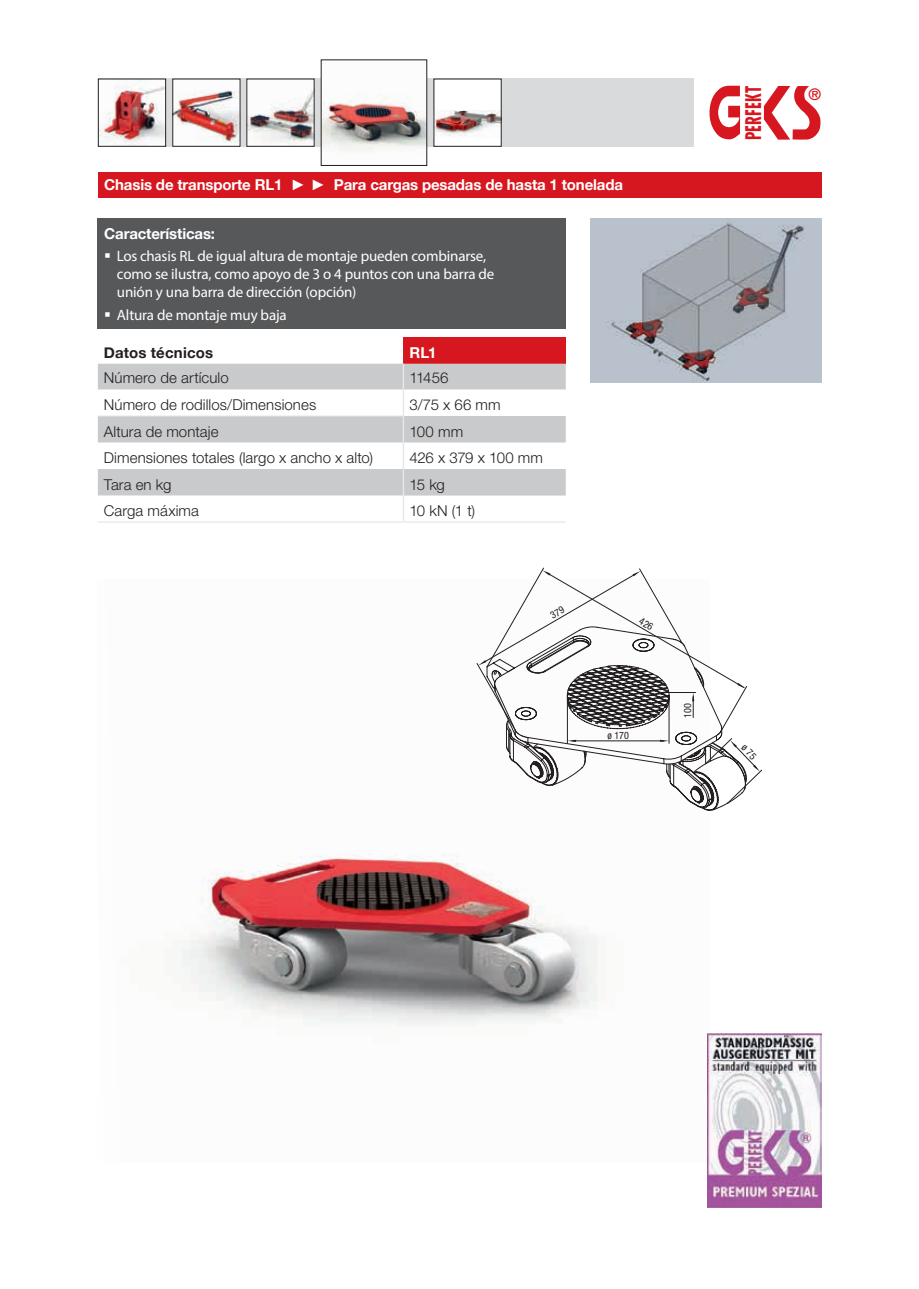
<style>
.page{position:relative;width:919px;height:1289px;background:#fff}
.page>*{position:absolute;margin:0;border:0;box-sizing:border-box;transform-origin:0 0}
.t1{font:700 condensed 21px "Futura";color:#d7171f;scale:.82 1}
.t2{font:700 condensed 15.3px "Futura";color:#d7171f}
.t3{font:15px/18px "Myriad Pro";letter-spacing:-.01em;color:#fff}
.t4{font:300 15px "Helvetica Neue";letter-spacing:.005em;color:#231f20}
.t5{font:700 15px "Helvetica Neue";letter-spacing:-.01em;color:#fff}
.t6{font:700 15px "Helvetica Neue";letter-spacing:.01em;color:#231f20}
.t7{font:300 15px "Helvetica Neue";letter-spacing:-.025em;color:#231f20}
.t8{font:condensed 10.05px "Helvetica Neue LTW1 G";color:#231f20}
.s1{font-family:"Arial";font-weight:400}
</style>
<div class="page">
<div style="left:98px;top:79px;width:595px;height:68px;background:#d9dadc"></div>
<svg style="left:764px;top:86px;width:56px;height:54px"></svg>
<svg style="left:709px;top:86px;width:31px;height:53px"></svg>
<img style="left:248px;top:81px;width:64px;height:64px">
<img style="left:174px;top:81px;width:64px;height:64px">
<div style="left:172px;top:79px;width:68px;height:68px;border:1px solid #231f20"></div>
<img style="left:323px;top:79px;width:102px;height:71px">
<div style="left:321px;top:59px;width:106px;height:107px;border:1px solid #231f20"></div>
<img style="left:100px;top:81px;width:64px;height:64px">
<div style="left:98px;top:79px;width:68px;height:68px;border:1px solid #231f20"></div>
<div style="left:434px;top:79px;width:67px;height:67px;background:#fff"></div>
<img style="left:435px;top:111px;width:64px;height:25px">
<div style="left:98px;top:172px;width:723px;height:25px;background:#d7171f"></div>
<div style="left:98px;top:218px;width:468px;height:110px;background:#57585a"></div>
<img style="left:181px;top:663px;width:528px;height:363px">
<img style="left:590px;top:218px;width:231px;height:165px">
<div style="left:403px;top:337px;width:162px;height:27px;background:#d7171f"></div>
<svg style="left:98px;top:364px;width:467px;height:131px;fill:#c9cacc"></svg>
<hr style="left:402px;top:364px;width:2px;height:25px;background:#e6e7e9">
<hr style="left:402px;top:389px;width:2px;height:27px;background:#e6e7e9">
<hr style="left:402px;top:416px;width:2px;height:26px;background:#e6e7e9">
<hr style="left:402px;top:442px;width:2px;height:27px;background:#e6e7e9">
<hr style="left:402px;top:469px;width:2px;height:26px;background:#e6e7e9">
<hr style="left:402px;top:495px;width:2px;height:26px;background:#e6e7e9">
<hr style="left:98px;top:416px;width:304px;height:1px;background:#e6e7e9">
<hr style="left:98px;top:442px;width:304px;height:1px;background:#e6e7e9">
<hr style="left:98px;top:495px;width:304px;height:1px;background:#e6e7e9">
<hr style="left:98px;top:521px;width:305px;height:2px;background:#ececee">
<hr style="left:403px;top:521px;width:162px;height:2px;background:#ececee">
<img style="left:707px;top:1033px;width:114px;height:174px">
<svg style="left:477px;top:568px;width:284px;height:242px"></svg>
<p class="t5" style="left:104px;top:175px;width:520px">Chasis de transporte RL1 <span class="s1">► ►</span> Para cargas pesadas de hasta 1 tonelada</p>
<p class="t5" style="left:104px;top:224px;width:112px">Características:</p>
<p class="t3" style="left:117px;top:247px;width:379px">Los chasis RL de igual altura de montaje pueden combinarse, como se ilustra, como apoyo de 3 o 4 puntos con una barra de unión y una barra de dirección (opción)</p>
<p class="t3" style="left:117px;top:305px;width:171px">Altura de montaje muy baja</p>
<p class="t6" style="left:104px;top:343px;width:111px">Datos técnicos</p>
<p class="t5" style="left:409px;top:343px;width:28px">RL1</p>
<p class="t4" style="left:104px;top:369px;width:126px">Número de artículo</p>
<p class="t4" style="left:409px;top:369px;width:40px">11456</p>
<p class="t4" style="left:104px;top:395px;width:214px">Número de rodillos/Dimensiones</p>
<p class="t4" style="left:409px;top:395px;width:93px">3/75 x 66 mm</p>
<p class="t4" style="left:104px;top:422px;width:116px">Altura de montaje</p>
<p class="t4" style="left:409px;top:422px;width:55px">100 mm</p>
<p class="t4" style="left:104px;top:448px;width:271px">Dimensiones totales (largo x ancho x alto)</p>
<p class="t7" style="left:409px;top:448px;width:135px">426 x 379 x 100 mm</p>
<p class="t4" style="left:104px;top:475px;width:69px">Tara en kg</p>
<p class="t4" style="left:409px;top:475px;width:37px">15 kg</p>
<p class="t4" style="left:104px;top:501px;width:97px">Carga máxima</p>
<p class="t4" style="left:409px;top:501px;width:67px">10 kN (1 t)</p>
<h1 class="t1" style="left:740px;top:140px;width:67px;rotate:-90deg">PERFEKT</h1>
<p class="t2" style="left:808px;top:85px;width:14px">®</p>
<p class="t8" style="left:607px;top:729px;width:23px">ø 170</p>
<p class="t8" style="left:681px;top:717px;width:16px;rotate:-90deg">100</p>
</div>
